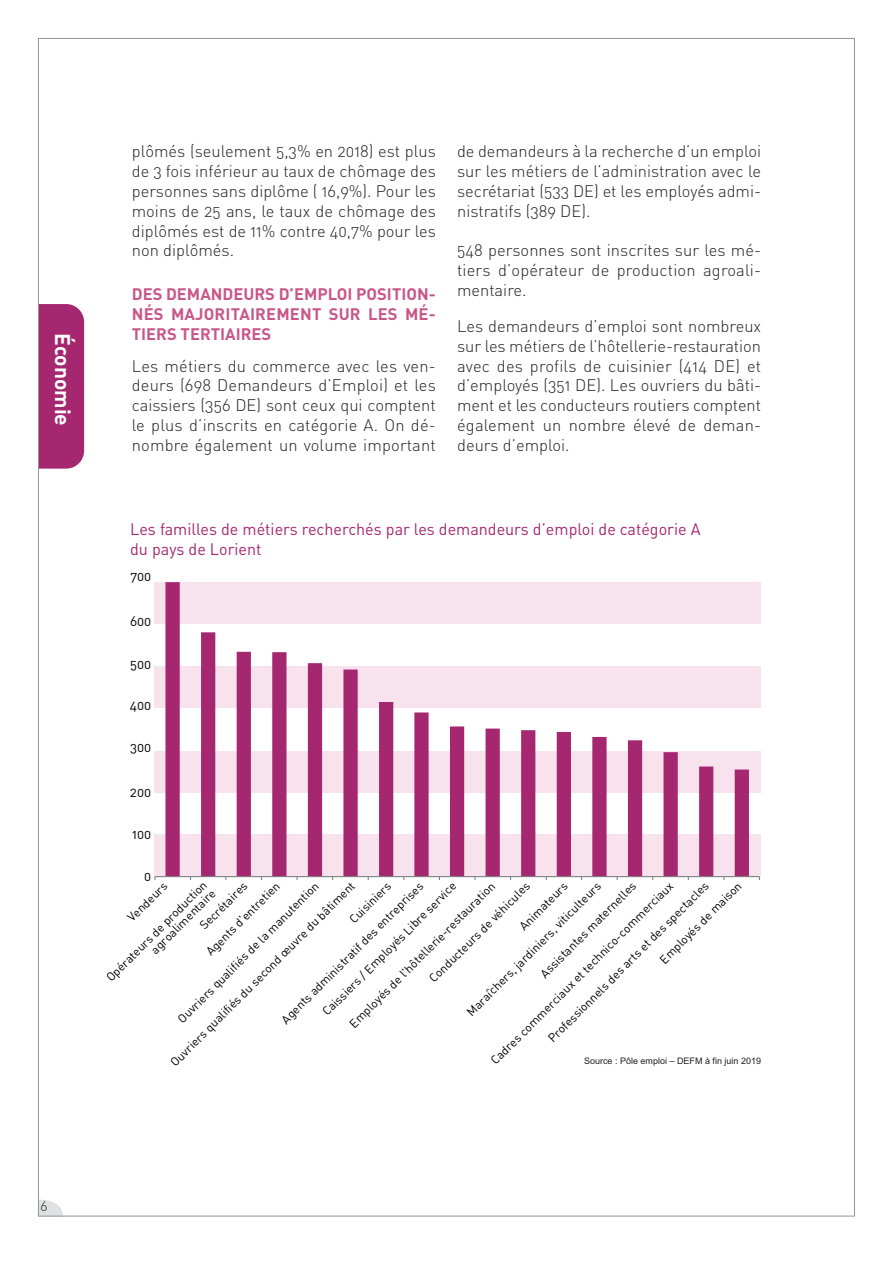
<style>
.page{position:relative;width:893px;height:1263px;background:#fff}
.page>*{position:absolute;margin:0;border:0;box-sizing:border-box;transform-origin:0 0}
.t1{font:21px "DIN Bold Alternate";color:#fff}
.t2{font:16.5px/19.8px "DIN Light Alternate";color:#231f20;text-align:justify}
.t3{font:16.5px/19.8px "DIN Regular Alternate";color:#a52770}
.t4{font:16.5px/19.8px "DIN Bold Alternate";letter-spacing:.005em;color:#c85789;text-align:justify}
.t5{font:13.5px "DIN Regular Alternate";color:#000001}
.t6{font:13.5px "DIN Light Alternate";color:#231f20}
.t7{font:12px/12px "DIN Regular Alternate";color:#000001;text-align:right}
.t8{font:9px "Arial";color:#231f20}
</style>
<div class="page">
<div style="left:40px;top:304px;width:44px;height:165px;background:#a52770"></div>
<div style="left:155px;top:582px;width:606px;height:42px;background:#f8e2ed"></div>
<div style="left:155px;top:666px;width:606px;height:42px;background:#f8e2ed"></div>
<div style="left:155px;top:751px;width:606px;height:42px;background:#f8e2ed"></div>
<div style="left:155px;top:834px;width:606px;height:42px;background:#f8e2ed"></div>
<svg style="left:165px;top:582px;width:584px;height:294px"></svg>
<hr style="left:155px;top:876px;width:604px;height:1px;background:#7c7f80">
<svg style="left:40px;top:1199px;width:23px;height:15px"></svg>
<p class="t1" style="left:70px;top:333px;width:94px;rotate:90deg">Économie</p>
<p class="t2" style="left:132px;top:143px;width:306px">plômés (seulement 5,3% en 2018) est plus de 3 fois inférieur au taux de chômage des personnes sans diplôme ( 16,9%). Pour les moins de 25 ans, le taux de chômage des diplômés est de 11% contre 40,7% pour les non diplômés.</p>
<p class="t4" style="left:132px;top:286px;width:306px">DES DEMANDEURS D’EMPLOI POSITION-NÉS MAJORITAIREMENT SUR LES MÉ-TIERS TERTIAIRES</p>
<p class="t2" style="left:132px;top:358px;width:306px">Les métiers du commerce avec les ven&shy;deurs (698 Demandeurs d’Emploi) et les caissiers (356 DE) sont ceux qui comptent le plus d’inscrits en catégorie A. On dé&shy;nombre également un volume important</p>
<p class="t2" style="left:457px;top:143px;width:306px">de demandeurs à la recherche d’un emploi sur les métiers de l’administration avec le secrétariat (533 DE) et les employés admi&shy;nistratifs (389 DE).</p>
<p class="t2" style="left:457px;top:242px;width:306px">548 personnes sont inscrites sur les mé&shy;tiers d’opérateur de production agroali&shy;mentaire.</p>
<p class="t2" style="left:457px;top:318px;width:306px">Les demandeurs d’emploi sont nombreux sur les métiers de l’hôtellerie-restauration avec des profils de cuisinier (414 DE) et d’employés (351 DE). Les ouvriers du bâti&shy;ment et les conducteurs routiers comptent également un nombre élevé de deman&shy;deurs d’emploi.</p>
<p class="t3" style="left:130px;top:522px;width:572px">Les familles de métiers recherchés par les demandeurs d’emploi de catégorie A du pays de Lorient</p>
<p class="t5" style="left:130px;top:571px;width:22px">700</p>
<p class="t5" style="left:130px;top:616px;width:23px">600</p>
<p class="t5" style="left:130px;top:659px;width:23px">500</p>
<p class="t5" style="left:130px;top:700px;width:23px">400</p>
<p class="t5" style="left:130px;top:742px;width:23px">300</p>
<p class="t5" style="left:130px;top:787px;width:22px">200</p>
<p class="t5" style="left:132px;top:829px;width:21px">100</p>
<p class="t5" style="left:144px;top:871px;width:9px">0</p>
<p class="t7" style="left:169px;top:1061px;width:256px;rotate:-45deg">Ouvriers qualifiés du second œuvre du bâtiment</p>
<p class="t7" style="left:105px;top:976px;width:138px;rotate:-45deg">Opérateurs de production agroalimentaire</p>
<p class="t7" style="left:489px;top:1059px;width:254px;rotate:-45deg">Cadres commerciaux et technico-commerciaux</p>
<p class="t7" style="left:547px;top:1037px;width:223px;rotate:-45deg">Professionnels des arts et des spectacles</p>
<p class="t7" style="left:199px;top:924px;width:63px;rotate:-45deg">Secrétaires</p>
<p class="t7" style="left:539px;top:972px;width:131px;rotate:-45deg">Assistantes maternelles</p>
<p class="t7" style="left:348px;top:918px;width:55px;rotate:-45deg">Cuisiniers</p>
<p class="t7" style="left:126px;top:916px;width:52px;rotate:-45deg">Vendeurs</p>
<p class="t7" style="left:518px;top:924px;width:64px;rotate:-45deg">Animateurs</p>
<p class="t7" style="left:465px;top:1011px;width:186px;rotate:-45deg">Maraîchers, jardiniers, viticulteurs</p>
<p class="t7" style="left:428px;top:977px;width:138px;rotate:-45deg">Conducteurs de véhicules</p>
<p class="t7" style="left:280px;top:1018px;width:196px;rotate:-45deg">Agents administratif des entreprises</p>
<p class="t7" style="left:321px;top:1010px;width:185px;rotate:-45deg">Caissiers / Employés Libre service</p>
<p class="t7" style="left:659px;top:958px;width:112px;rotate:-45deg">Employés de maison</p>
<p class="t7" style="left:348px;top:1022px;width:202px;rotate:-45deg">Employés de l'hôtellerie-restauration</p>
<p class="t7" style="left:177px;top:1017px;width:195px;rotate:-45deg">Ouvriers qualifiés de la manutention</p>
<p class="t7" style="left:205px;top:950px;width:100px;rotate:-45deg">Agents d'entretien</p>
<p class="t8" style="left:584px;top:1055px;width:179px">Source : Pôle emploi – DEFM à fin juin 2019</p>
<p class="t6" style="left:40px;top:1202px;width:9px">6</p>
</div>
